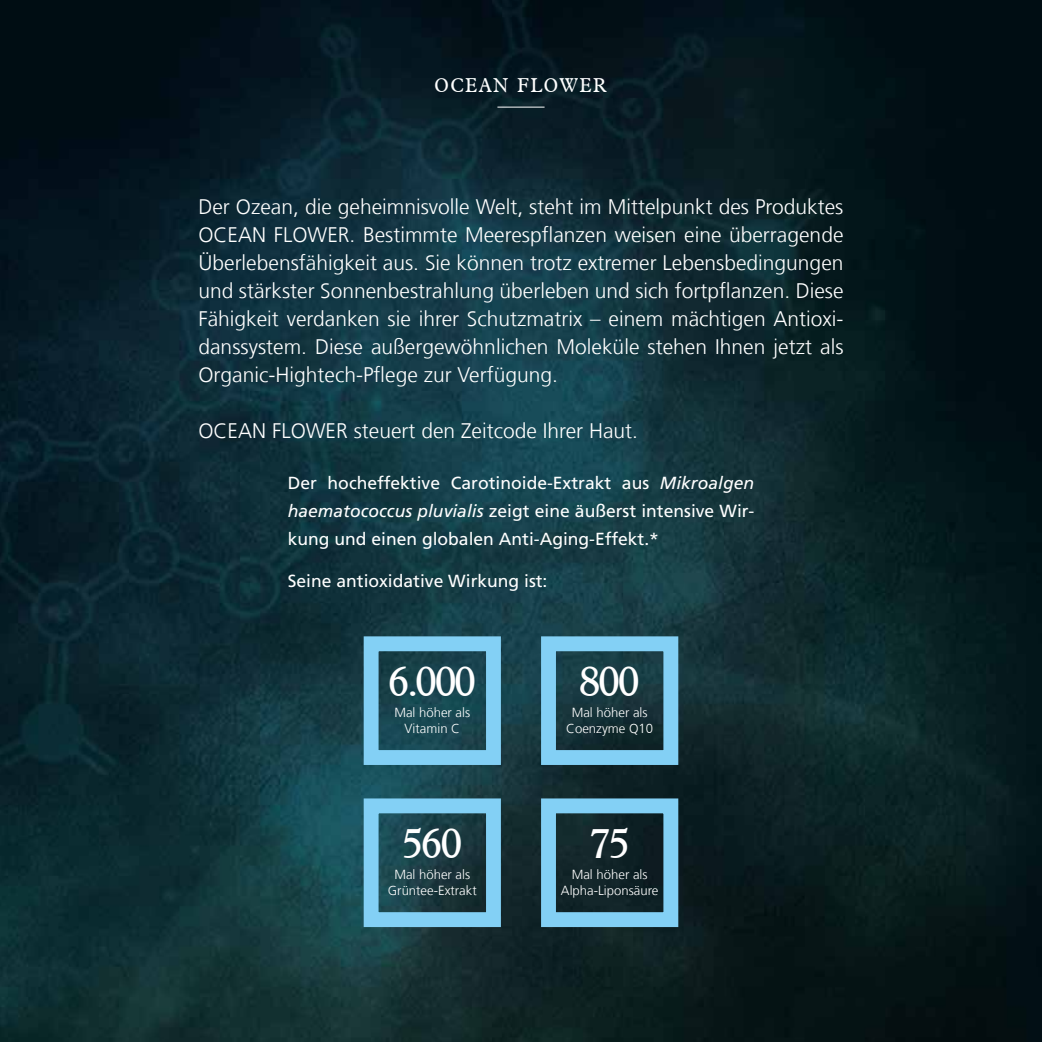
<style>
.page{position:relative;width:1042px;height:1042px;background:#fff}
.page>*{position:absolute;margin:0;border:0;box-sizing:border-box;transform-origin:0 0}
.t1{font:42px "Plan Normal";color:#fff}
.t2{font:300 21px/28px "Frutiger LT Com";color:#fff;text-align:justify}
.t3{font:19.25px "Plan Normal";letter-spacing:.15em;color:#fff}
.t4{font:17.5px/28px "Frutiger LT Com";color:#fff;text-align:justify}
.t5{font:300 13.12px/15.8px "Frutiger LT Com";color:#fff;text-align:center}
.s1{font-style:italic}
</style>
<div class="page">
<img style="left:0;top:0;width:1042px;height:1042px">
<div style="left:364px;top:636px;width:137px;height:129px;border:15px solid #83d0f5"></div>
<div style="left:364px;top:798px;width:137px;height:129px;border:15px solid #83d0f5"></div>
<div style="left:541px;top:636px;width:137px;height:129px;border:15px solid #83d0f5"></div>
<div style="left:541px;top:798px;width:137px;height:129px;border:15px solid #83d0f5"></div>
<hr style="left:497px;top:107px;width:47px;height:1px;background:#fff">
<p class="t3" style="left:435px;top:74px;width:172px">OCEAN FLOWER</p>
<p class="t2" style="left:198px;top:193px;width:646px">Der Ozean, die geheimnisvolle Welt, steht im Mittelpunkt des Produktes OCEAN FLOWER. Bestimmte Meerespflanzen weisen eine überragende Überlebensfähigkeit aus. Sie können trotz extremer Lebensbedingungen und stärkster Sonnenbestrahlung überleben und sich fortpflanzen. Diese Fähigkeit verdanken sie ihrer Schutzmatrix – einem mächtigen Antioxi&shy;danssystem. Diese außergewöhnlichen Moleküle stehen Ihnen jetzt als Organic-Hightech-Pflege zur Verfügung.</p>
<p class="t2" style="left:198px;top:417px;width:441px">OCEAN FLOWER steuert den Zeitcode Ihrer Haut.</p>
<p class="t4" style="left:288px;top:469px;width:468px">Der hocheffektive Carotinoide-Extrakt aus <span class="s1">Mikroalgen haematococcus pluvialis</span> zeigt eine äußerst intensive Wir&shy;kung und einen globalen Anti-Aging-Effekt.*</p>
<p class="t4" style="left:288px;top:567px;width:261px">Seine antioxidative Wirkung ist:</p>
<h1 class="t1" style="left:389px;top:657px;width:87px">6.000</h1>
<p class="t5" style="left:394px;top:705px;width:77px">Mal höher als<br>Vitamin C</p>
<h1 class="t1" style="left:403px;top:819px;width:60px">560</h1>
<p class="t5" style="left:388px;top:867px;width:90px">Mal höher als<br>Grüntee-Extrakt</p>
<h1 class="t1" style="left:580px;top:657px;width:60px">800</h1>
<p class="t5" style="left:566px;top:705px;width:88px">Mal höher als<br>Coenzyme Q10</p>
<h1 class="t1" style="left:590px;top:819px;width:40px">75</h1>
<p class="t5" style="left:561px;top:867px;width:99px">Mal höher als<br>Alpha-Liponsäure</p>
</div>
